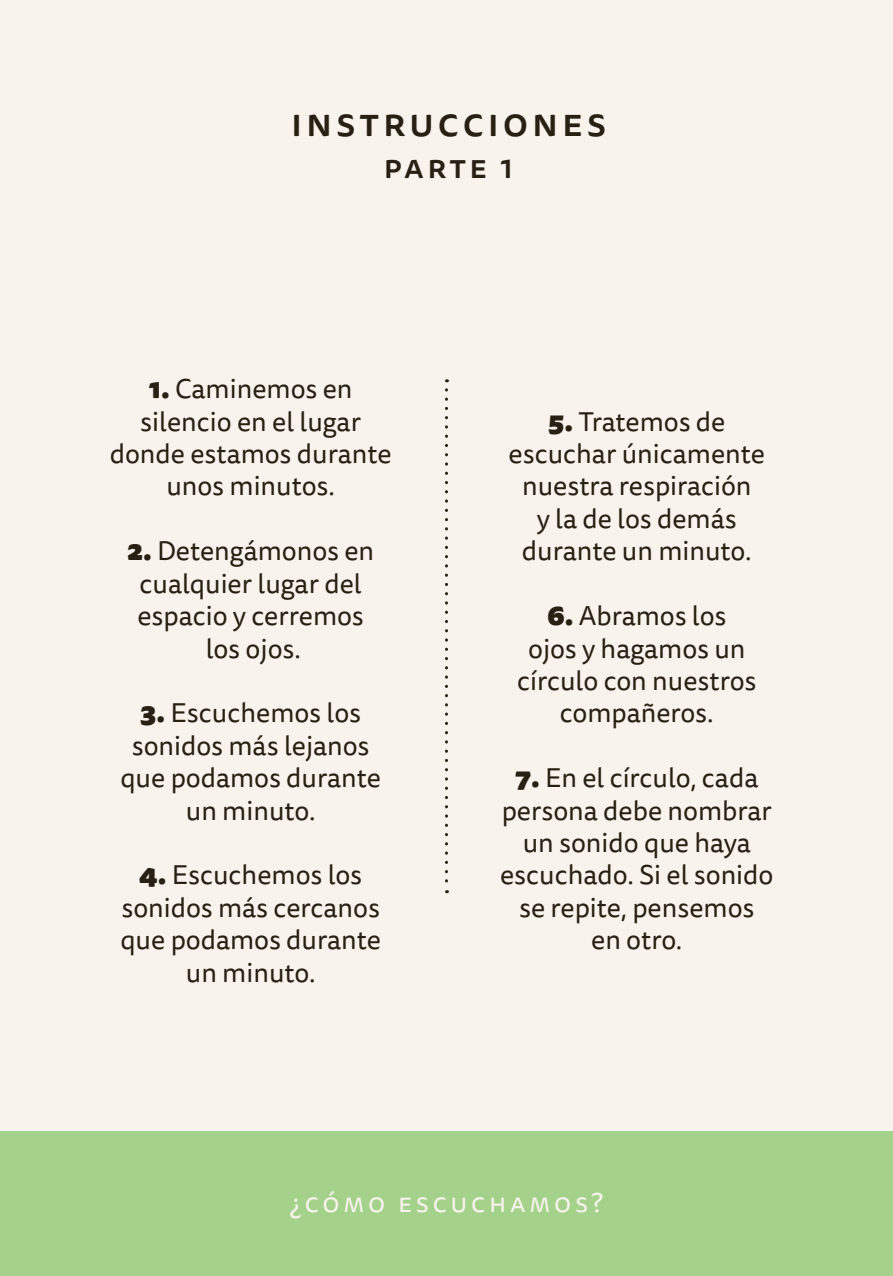
<style>
.page{position:relative;width:893px;height:1276px;background:#f8f3ed}
.page>*{position:absolute;margin:0;border:0;box-sizing:border-box;transform-origin:0 0}
.t1{font:500 39px "Tisa Sans Pro";letter-spacing:.1em;color:#282012}
.t2{font:500 33px "Tisa Sans Pro";letter-spacing:.095em;color:#282012}
.t3{font:27px/32.4px "Tisa Sans Pro";color:#282012;text-align:center}
.t4{font:27px "Tisa Sans Pro";letter-spacing:.14em;color:#f8f3ed}
.s1{font-weight:900}
</style>
<div class="page">
<div style="left:0;top:1131px;width:893px;height:145px;background:#a5d28a"></div>
<svg style="left:445px;top:390px;width:3px;height:503px"></svg>
<p class="t1" style="left:291px;top:95px;width:316px">instrucciones</p>
<p class="t2" style="left:384px;top:143px;width:131px">parte 1</p>
<p class="t3" style="left:110px;top:373px;width:283px"><span class="s1">1.</span> Caminemos en silencio en el lugar donde estamos durante unos minutos.</p>
<p class="t3" style="left:127px;top:535px;width:249px"><span class="s1">2.</span> Detengámonos en cualquier lugar del espacio y cerremos</p>
<p class="t3" style="left:206px;top:632px;width:97px">los ojos.</p>
<p class="t3" style="left:120px;top:697px;width:262px"><span class="s1">3.</span> Escuchemos los sonidos más lejanos que podamos durante un minuto.</p>
<p class="t3" style="left:120px;top:859px;width:262px"><span class="s1">4.</span> Escuchemos los sonidos más cercanos que podamos durante un minuto.</p>
<p class="t3" style="left:508px;top:406px;width:258px"><span class="s1">5.</span> Tratemos de escuchar únicamente nuestra respiración<br>y la de los demás durante un minuto.</p>
<p class="t3" style="left:517px;top:600px;width:241px"><span class="s1">6.</span> Abramos los<br>ojos y hagamos un círculo con nuestros compañeros.</p>
<p class="t3" style="left:500px;top:762px;width:275px"><span class="s1">7.</span> En el círculo, cada persona debe nombrar un sonido que haya escuchado. Si el sonido se repite, pensemos<br>en otro.</p>
<p class="t4" style="left:290px;top:1184px;width:314px">¿cómo escuchamos?</p>
</div>
